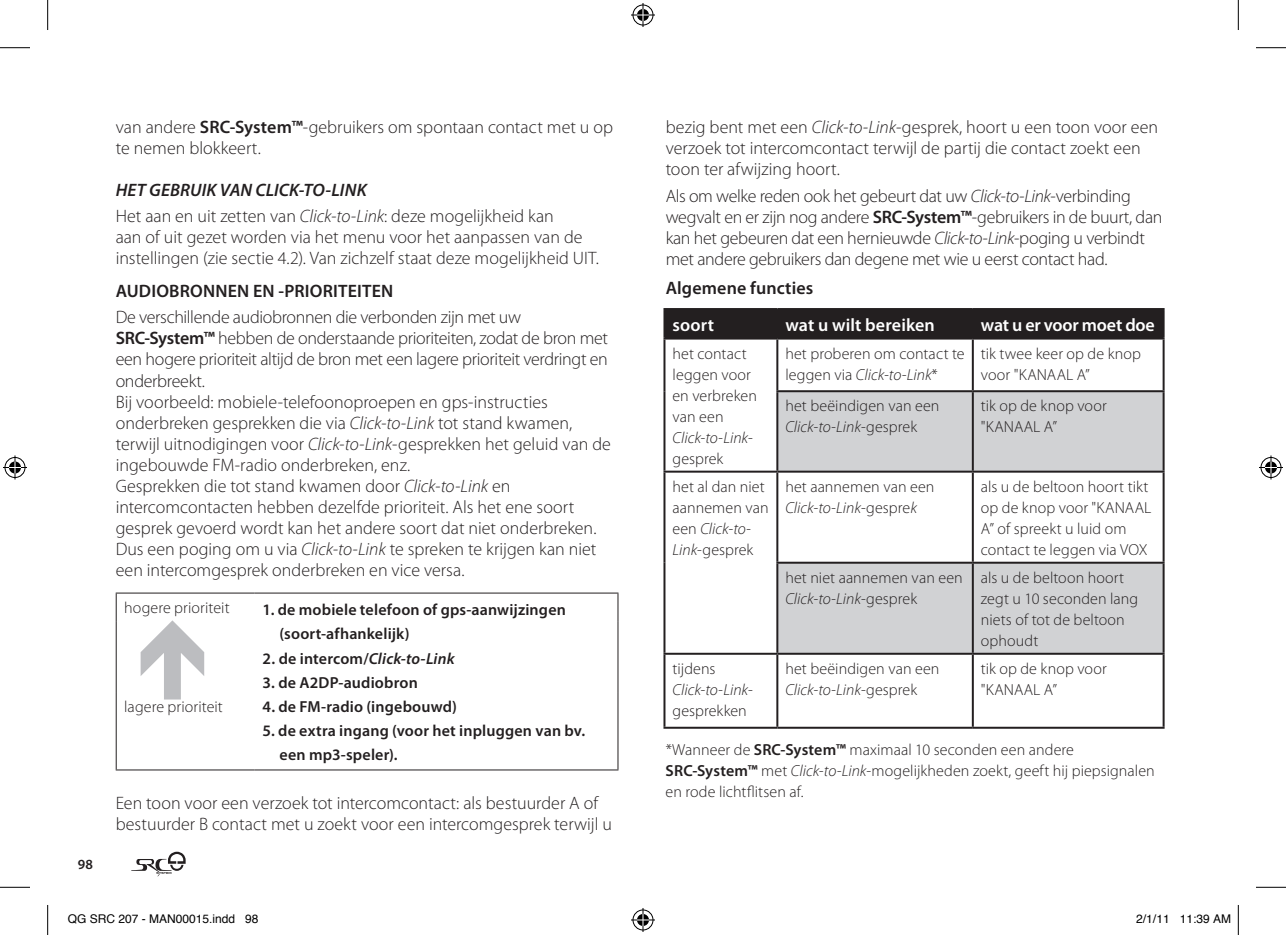
<style>
.page{position:relative;width:1286px;height:935px;background:#fff}
.page>*{position:absolute;margin:0;border:0;box-sizing:border-box;transform-origin:0 0}
.t1{font:300 18px/21px "Myriad Pro";color:#231f20}
.t2{font:300 18px/21px "Myriad Pro";letter-spacing:-.02em;color:#231f20}
.t3{font:600 18px "Myriad Pro";letter-spacing:.01em;color:#231f20}
.t4{font:600 18px "Myriad Pro";letter-spacing:.005em;color:#fff}
.t5{font:300 16px/21px "Myriad Pro";letter-spacing:.005em;color:#231f20}
.t6{font:600 16px/24px "Myriad Pro";letter-spacing:.01em;color:#231f20}
.t7{font:600 14px "Myriad Pro";color:#231f20}
.t8{font:12px "Helvetica";color:#000}
.s1{font-weight:600}
.s2{font-weight:600;font-style:italic}
.s3{font-style:italic}
</style>
<div class="page">
<svg style="left:131px;top:851px;width:55px;height:25px"></svg>
<hr style="left:255px;top:592px;width:363px;height:1px;background:#231f20">
<svg style="left:617px;top:593px;width:1px;height:28px"></svg>
<hr style="left:617px;top:621px;width:1px;height:71px;background:#231f20">
<hr style="left:617px;top:692px;width:1px;height:77px;background:#231f20">
<hr style="left:116px;top:592px;width:139px;height:1px;background:#231f20">
<svg style="left:116px;top:593px;width:1px;height:28px"></svg>
<hr style="left:116px;top:621px;width:1px;height:71px;background:#231f20">
<hr style="left:116px;top:692px;width:1px;height:77px;background:#231f20">
<hr style="left:116px;top:769px;width:139px;height:1px;background:#231f20">
<hr style="left:255px;top:769px;width:363px;height:1px;background:#231f20">
<div style="left:665px;top:310px;width:498px;height:27px;background:#231f20"></div>
<svg style="left:778px;top:392px;width:385px;height:260px;fill:#d1d2d4"></svg>
<hr style="left:663px;top:339px;width:2px;height:52px;background:#231f20">
<hr style="left:776px;top:339px;width:2px;height:51px;background:#231f20">
<hr style="left:972px;top:339px;width:2px;height:51px;background:#231f20">
<hr style="left:1163px;top:339px;width:2px;height:51px;background:#231f20">
<hr style="left:663px;top:391px;width:2px;height:79px;background:#231f20">
<hr style="left:776px;top:390px;width:197px;height:2px;background:#231f20">
<hr style="left:776px;top:392px;width:2px;height:78px;background:#231f20">
<hr style="left:973px;top:390px;width:192px;height:2px;background:#231f20">
<hr style="left:972px;top:392px;width:2px;height:78px;background:#231f20">
<hr style="left:1163px;top:392px;width:2px;height:78px;background:#231f20">
<hr style="left:663px;top:470px;width:114px;height:2px;background:#231f20">
<hr style="left:663px;top:472px;width:2px;height:90px;background:#231f20">
<hr style="left:777px;top:470px;width:196px;height:2px;background:#231f20">
<hr style="left:776px;top:472px;width:2px;height:89px;background:#231f20">
<hr style="left:973px;top:470px;width:192px;height:2px;background:#231f20">
<hr style="left:972px;top:472px;width:2px;height:89px;background:#231f20">
<hr style="left:1163px;top:472px;width:2px;height:89px;background:#231f20">
<hr style="left:663px;top:562px;width:2px;height:90px;background:#231f20">
<hr style="left:776px;top:561px;width:197px;height:2px;background:#231f20">
<hr style="left:776px;top:563px;width:2px;height:89px;background:#231f20">
<hr style="left:973px;top:561px;width:192px;height:2px;background:#231f20">
<hr style="left:972px;top:563px;width:2px;height:89px;background:#231f20">
<hr style="left:1163px;top:563px;width:2px;height:89px;background:#231f20">
<hr style="left:663px;top:652px;width:114px;height:2px;background:#231f20">
<hr style="left:663px;top:654px;width:2px;height:72px;background:#231f20">
<hr style="left:777px;top:652px;width:196px;height:2px;background:#231f20">
<hr style="left:776px;top:654px;width:2px;height:72px;background:#231f20">
<hr style="left:973px;top:652px;width:192px;height:2px;background:#231f20">
<hr style="left:972px;top:654px;width:2px;height:72px;background:#231f20">
<hr style="left:1163px;top:654px;width:2px;height:72px;background:#231f20">
<hr style="left:663px;top:726px;width:114px;height:2px;background:#231f20">
<hr style="left:777px;top:726px;width:196px;height:2px;background:#231f20">
<hr style="left:973px;top:726px;width:192px;height:2px;background:#231f20">
<hr style="left:663px;top:310px;width:2px;height:27px;background:#231f20">
<hr style="left:663px;top:308px;width:114px;height:2px;background:#231f20">
<hr style="left:776px;top:310px;width:2px;height:27px;background:#231f20">
<hr style="left:777px;top:308px;width:196px;height:2px;background:#231f20">
<hr style="left:972px;top:310px;width:2px;height:27px;background:#231f20">
<hr style="left:1163px;top:310px;width:2px;height:27px;background:#231f20">
<hr style="left:973px;top:308px;width:192px;height:2px;background:#231f20">
<hr style="left:663px;top:337px;width:114px;height:2px;background:#231f20">
<hr style="left:777px;top:337px;width:196px;height:2px;background:#231f20">
<hr style="left:973px;top:337px;width:192px;height:2px;background:#231f20">
<hr style="left:0;top:47px;width:30px;height:1px;background:#000">
<hr style="left:1256px;top:47px;width:30px;height:1px;background:#000">
<hr style="left:0;top:886px;width:30px;height:1px;background:#000">
<hr style="left:1256px;top:886px;width:30px;height:1px;background:#000">
<hr style="left:47px;top:0;width:1px;height:30px;background:#000">
<hr style="left:47px;top:904px;width:1px;height:30px;background:#000">
<hr style="left:1238px;top:0;width:1px;height:30px;background:#000">
<hr style="left:1238px;top:904px;width:1px;height:30px;background:#000">
<svg style="left:631px;top:3px;width:24px;height:24px"></svg>
<svg style="left:631px;top:908px;width:24px;height:23px"></svg>
<svg style="left:3px;top:455px;width:24px;height:24px"></svg>
<svg style="left:1259px;top:455px;width:24px;height:24px"></svg>
<p class="t7" style="left:78px;top:854px;width:17px">98</p>
<p class="t1" style="left:116px;top:117px;width:499px">van andere <span class="s1">SRC‑System™</span>-gebruikers om spontaan contact met u op te nemen blokkeert.</p>
<p class="t1" style="left:116px;top:176px;width:440px;line-height:26.6px"><span class="s2">HET GEBRUIK VAN CLICK-TO-LINK<br></span>Het aan en uit zetten van <span class="s3">Click-to-Link</span>: deze mogelijkheid kan</p>
<p class="t1" style="left:116px;top:227px;width:485px">aan of uit gezet worden via het menu voor het aanpassen van de instellingen (zie sectie 4.2). Van zichzelf staat deze mogelijkheid UIT.</p>
<p class="t3" style="left:116px;top:279px;width:279px">AUDIOBRONNEN EN -PRIORITEITEN</p>
<p class="t1" style="left:116px;top:307px;width:497px">De verschillende audiobronnen die verbonden zijn met uw <span class="s1">SRC‑System™</span> hebben de onderstaande prioriteiten, zodat de bron met een hogere prioriteit altijd de bron met een lagere prioriteit verdringt en onderbreekt.<br>Bij voorbeeld: mobiele-telefoonoproepen en gps-instructies onderbreken gesprekken die via <span class="s3">Click-to-Link</span> tot stand kwamen, terwijl uitnodigingen voor <span class="s3">Click-to-Link</span>-gesprekken het geluid van de ingebouwde FM-radio onderbreken, enz.<br>Gesprekken die tot stand kwamen door <span class="s3">Click-to-Link</span> en intercomcontacten hebben dezelfde prioriteit. Als het ene soort gesprek gevoerd wordt kan het andere soort dat niet onderbreken.<br>Dus een poging om u via <span class="s3">Click-to-Link</span> te spreken te krijgen kan niet een intercomgesprek onderbreken en vice versa.</p>
<p class="t5" style="left:124px;top:597px;width:107px">hogere prioriteit</p>
<p class="t6" style="left:280px;top:597px;width:288px;text-indent:-17px">1. de mobiele telefoon of gps-aanwijzingen (soort-afhankelijk)</p>
<p class="t6" style="left:263px;top:645px;width:194px">2. de intercom/<span class="s3">Click-to-Link</span></p>
<p class="t6" style="left:263px;top:669px;width:157px">3. de A2DP-audiobron</p>
<p class="t6" style="left:263px;top:693px;width:196px">4. de FM-radio (ingebouwd)</p>
<p class="t6" style="left:280px;top:717px;width:307px;text-indent:-17px">5. de extra ingang (voor het inpluggen van bv. een mp3-speler).</p>
<p class="t5" style="left:124px;top:696px;width:100px">lagere prioriteit</p>
<p class="t1" style="left:116px;top:791px;width:498px">Een toon voor een verzoek tot intercomcontact: als bestuurder A of bestuurder B contact met u zoekt voor een intercomgesprek terwijl u</p>
<p class="t1" style="left:666px;top:117px;width:494px">bezig bent met een <span class="s3">Click-to-Link</span>-gesprek, hoort u een toon voor een verzoek tot intercomcontact terwijl de partij die contact zoekt een toon ter afwijzing hoort.</p>
<p class="t2" style="left:666px;top:185px;width:498px">Als om welke reden ook het gebeurt dat uw <span class="s3">Click-to-Link</span>-verbinding wegvalt en er zijn nog andere <span class="s1">SRC‑System™</span>-gebruikers in de buurt, dan kan het gebeuren dat een hernieuwde <span class="s3">Click-to-Link</span>-poging u verbindt met andere gebruikers dan degene met wie u eerst contact had.</p>
<p class="t3" style="left:666px;top:277px;width:149px">Algemene functies</p>
<p class="t4" style="left:672px;top:313px;width:43px">soort</p>
<p class="t4" style="left:785px;top:313px;width:151px">wat u wilt bereiken</p>
<p class="t4" style="left:981px;top:313px;width:176px">wat u er voor moet doe</p>
<p class="t5" style="left:672px;top:342px;width:86px">het contact leggen voor en verbreken van een<br><span class="s3">Click-to-Link&shy;</span>gesprek</p>
<p class="t5" style="left:785px;top:342px;width:181px">het proberen om contact te leggen via <span class="s3">Click-to-Link</span>*</p>
<p class="t5" style="left:981px;top:342px;width:162px">tik twee keer op de knop voor "KANAAL A”</p>
<p class="t5" style="left:785px;top:395px;width:156px">het beëindigen van een<br><span class="s3">Click-to-Link</span>-gesprek</p>
<p class="t5" style="left:981px;top:395px;width:127px">tik op de knop voor "KANAAL A”</p>
<p class="t5" style="left:672px;top:475px;width:98px">het al dan niet aannemen van een <span class="s3">Click-to-<br>Link</span>-gesprek</p>
<p class="t5" style="left:785px;top:475px;width:151px">het aannemen van een<br><span class="s3">Click-to-Link</span>-gespre<span class="s3">k</span></p>
<p class="t5" style="left:981px;top:475px;width:172px">als u de beltoon hoort tikt op de knop voor "KANAAL<br>A” of spreekt u luid om contact te leggen via VOX</p>
<p class="t5" style="left:785px;top:566px;width:179px">het niet aannemen van een<br><span class="s3">Click-to-Link</span>-gesprek</p>
<p class="t5" style="left:981px;top:566px;width:159px">als u de beltoon hoort zegt u 10 seconden lang niets of tot de beltoon ophoudt</p>
<p class="t5" style="left:672px;top:657px;width:82px">tijdens<br><span class="s3">Click-to-Link&shy;</span>gesprekken</p>
<p class="t5" style="left:785px;top:657px;width:156px">het beëindigen van een<br><span class="s3">Click-to-Link</span>-gesprek</p>
<p class="t5" style="left:981px;top:657px;width:127px">tik op de knop voor "KANAAL A”</p>
<p class="t5" style="left:666px;top:739px;width:491px">*Wanneer de <span class="s1">SRC‑System™</span> maximaal 10 seconden een andere<br><span class="s1">SRC‑System™</span> met <span class="s3">Click-to-Link</span>-mogelijkheden zoekt, geeft hij piepsignalen en rode lichtflitsen af.</p>
<p class="t8" style="left:68px;top:909px;width:192px">QG SRC 207 - MAN00015.indd 98</p>
<p class="t8" style="left:1136px;top:909px;width:96px">2/1/11 11:39 AM</p>
</div>
